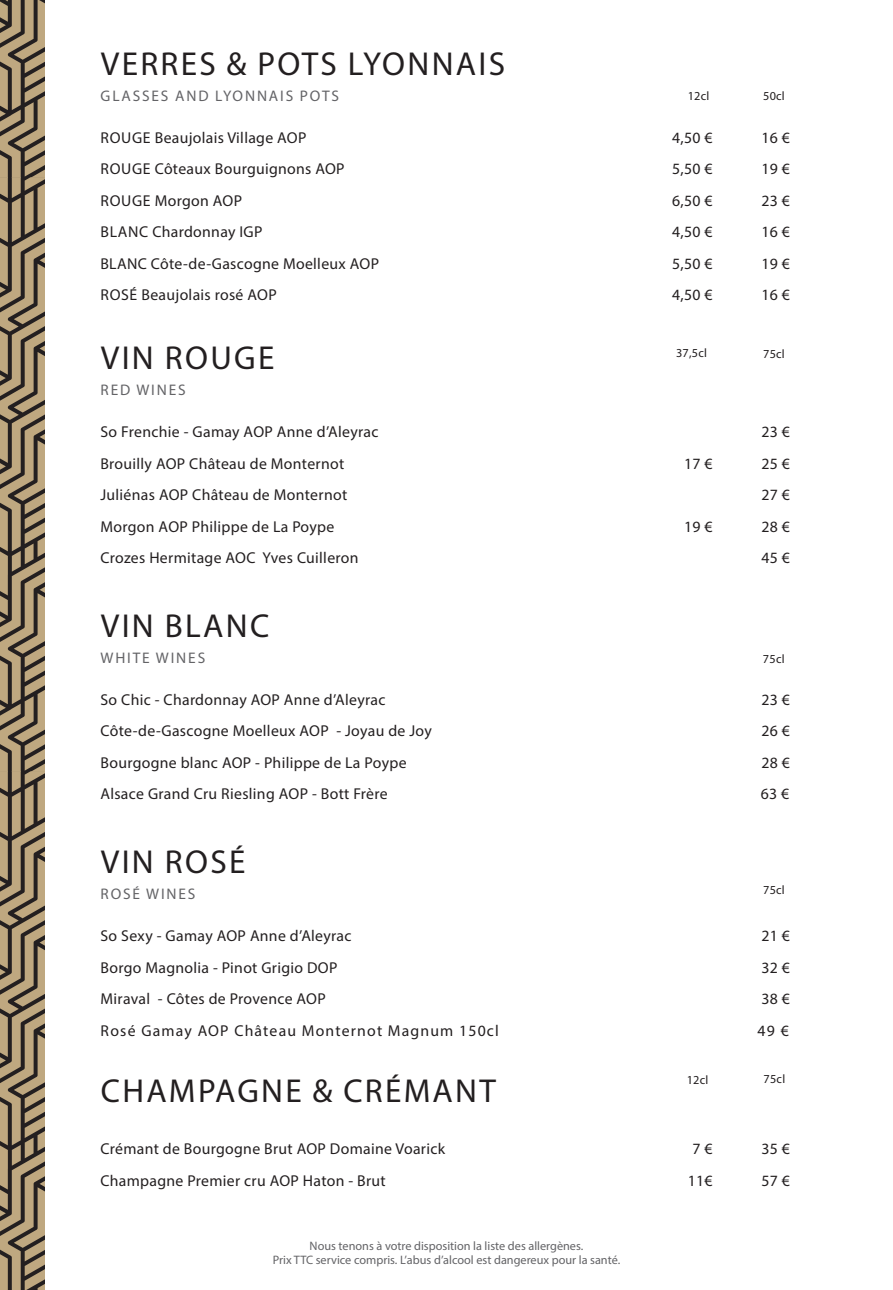
<style>
.page{position:relative;width:893px;height:1290px;background:#fff}
.page>*{position:absolute;margin:0;border:0;box-sizing:border-box;transform-origin:0 0}
.t1{font:33.25px "Myriad Pro";letter-spacing:.07em;color:#231f20}
.t2{font:15.75px "Myriad Pro";letter-spacing:.02em;color:#231f20}
.t3{font:15.75px "Myriad Pro";letter-spacing:.075em;color:#231f20}
.t4{font:15.4px "Myriad Pro";letter-spacing:.12em;color:#636366}
.t5{font:12.25px "Myriad Pro";color:#636366}
.t6{font:12.25px "Myriad Pro";letter-spacing:.02em;color:#231f20}
</style>
<div class="page">
<svg style="left:0;top:0;width:45px;height:1290px;background:#8c7b60"></svg>
<p class="t1" style="left:101px;top:43px;width:406px">VERRES &amp; POTS LYONNAIS</p>
<p class="t4" style="left:101px;top:86px;width:240px">GLASSES AND LYONNAIS POTS</p>
<p class="t2" style="left:101px;top:128px;width:207px">ROUGE Beaujolais Village AOP</p>
<p class="t2" style="left:672px;top:128px;width:42px">4,50 €</p>
<p class="t2" style="left:761px;top:128px;width:30px">16 €</p>
<p class="t2" style="left:101px;top:159px;width:246px">ROUGE Côteaux Bourguignons AOP</p>
<p class="t2" style="left:672px;top:159px;width:42px">5,50 €</p>
<p class="t2" style="left:761px;top:159px;width:30px">19 €</p>
<p class="t2" style="left:101px;top:191px;width:143px">ROUGE Morgon AOP</p>
<p class="t2" style="left:672px;top:191px;width:42px">6,50 €</p>
<p class="t2" style="left:761px;top:191px;width:30px">23 €</p>
<p class="t2" style="left:101px;top:222px;width:163px">BLANC Chardonnay IGP</p>
<p class="t2" style="left:672px;top:222px;width:42px">4,50 €</p>
<p class="t2" style="left:761px;top:222px;width:30px">16 €</p>
<p class="t2" style="left:100px;top:254px;width:280px">BLANC Côte-de-Gascogne Moelleux AOP</p>
<p class="t2" style="left:672px;top:254px;width:42px">5,50 €</p>
<p class="t2" style="left:761px;top:254px;width:30px">19 €</p>
<p class="t2" style="left:101px;top:285px;width:178px">ROSÉ Beaujolais rosé AOP</p>
<p class="t2" style="left:672px;top:285px;width:42px">4,50 €</p>
<p class="t2" style="left:761px;top:285px;width:30px">16 €</p>
<p class="t6" style="left:688px;top:88px;width:23px">12cl</p>
<p class="t6" style="left:763px;top:88px;width:23px">50cl</p>
<p class="t1" style="left:101px;top:337px;width:175px">VIN ROUGE</p>
<p class="t4" style="left:101px;top:380px;width:87px">RED WINES</p>
<p class="t2" style="left:100px;top:422px;width:279px">So Frenchie - Gamay AOP Anne d’Aleyrac</p>
<p class="t2" style="left:761px;top:422px;width:30px">23 €</p>
<p class="t2" style="left:100px;top:453px;width:245px">Brouilly AOP Château de Monternot</p>
<p class="t2" style="left:684px;top:453px;width:30px">17 €</p>
<p class="t2" style="left:761px;top:453px;width:30px">25 €</p>
<p class="t2" style="left:100px;top:485px;width:248px">Juliénas AOP Château de Monternot</p>
<p class="t2" style="left:761px;top:485px;width:30px">27 €</p>
<p class="t2" style="left:100px;top:516px;width:235px">Morgon AOP Philippe de La Poype</p>
<p class="t2" style="left:684px;top:516px;width:30px">19 €</p>
<p class="t2" style="left:761px;top:516px;width:30px">28 €</p>
<p class="t2" style="left:100px;top:548px;width:260px">Crozes Hermitage AOC Yves Cuilleron</p>
<p class="t2" style="left:761px;top:548px;width:30px">45 €</p>
<p class="t6" style="left:676px;top:345px;width:32px">37,5cl</p>
<p class="t6" style="left:763px;top:346px;width:23px">75cl</p>
<p class="t1" style="left:101px;top:605px;width:170px">VIN BLANC</p>
<p class="t4" style="left:101px;top:648px;width:106px">WHITE WINES</p>
<p class="t6" style="left:763px;top:651px;width:23px">75cl</p>
<p class="t2" style="left:100px;top:690px;width:287px">So Chic - Chardonnay AOP Anne d’Aleyrac</p>
<p class="t2" style="left:761px;top:690px;width:30px">23 €</p>
<p class="t2" style="left:100px;top:721px;width:333px">Côte-de-Gascogne Moelleux AOP - Joyau de Joy</p>
<p class="t2" style="left:761px;top:721px;width:30px">26 €</p>
<p class="t2" style="left:100px;top:753px;width:308px">Bourgogne blanc AOP - Philippe de La Poype</p>
<p class="t2" style="left:761px;top:753px;width:30px">28 €</p>
<p class="t2" style="left:100px;top:784px;width:289px">Alsace Grand Cru Riesling AOP - Bott Frère</p>
<p class="t2" style="left:761px;top:784px;width:30px">63 €</p>
<p class="t1" style="left:101px;top:841px;width:146px">VIN ROSÉ</p>
<p class="t4" style="left:101px;top:884px;width:96px">ROSÉ WINES</p>
<p class="t2" style="left:100px;top:926px;width:253px">So Sexy - Gamay AOP Anne d’Aleyrac</p>
<p class="t2" style="left:761px;top:926px;width:30px">21 €</p>
<p class="t2" style="left:100px;top:957px;width:239px">Borgo Magnolia - Pinot Grigio DOP</p>
<p class="t2" style="left:761px;top:957px;width:30px">32 €</p>
<p class="t2" style="left:100px;top:989px;width:227px">Miraval - Côtes de Provence AOP</p>
<p class="t2" style="left:761px;top:989px;width:30px">38 €</p>
<p class="t3" style="left:101px;top:1020px;width:400px">Rosé Gamay AOP Château Monternot Magnum 150cl</p>
<p class="t2" style="left:758px;top:1020px;width:33px">49 €</p>
<p class="t1" style="left:101px;top:1070px;width:397px">CHAMPAGNE &amp; CRÉMANT</p>
<p class="t6" style="left:763px;top:883px;width:23px">75cl</p>
<p class="t6" style="left:764px;top:1072px;width:23px">75cl</p>
<p class="t6" style="left:687px;top:1072px;width:23px">12cl</p>
<p class="t2" style="left:100px;top:1139px;width:346px">Crémant de Bourgogne Brut AOP Domaine Voarick</p>
<p class="t2" style="left:693px;top:1139px;width:22px">7 €</p>
<p class="t2" style="left:761px;top:1139px;width:30px">35 €</p>
<p class="t2" style="left:100px;top:1171px;width:287px">Champagne Premier cru AOP Haton - Brut</p>
<p class="t2" style="left:688px;top:1171px;width:26px">11€</p>
<p class="t2" style="left:761px;top:1171px;width:30px">57 €</p>
<p class="t5" style="left:310px;top:1238px;width:275px">Nous tenons à votre disposition la liste des allergènes.</p>
<p class="t5" style="left:273px;top:1252px;width:349px">Prix TTC service compris. L’abus d’alcool est dangereux pour la santé.</p>
</div>
